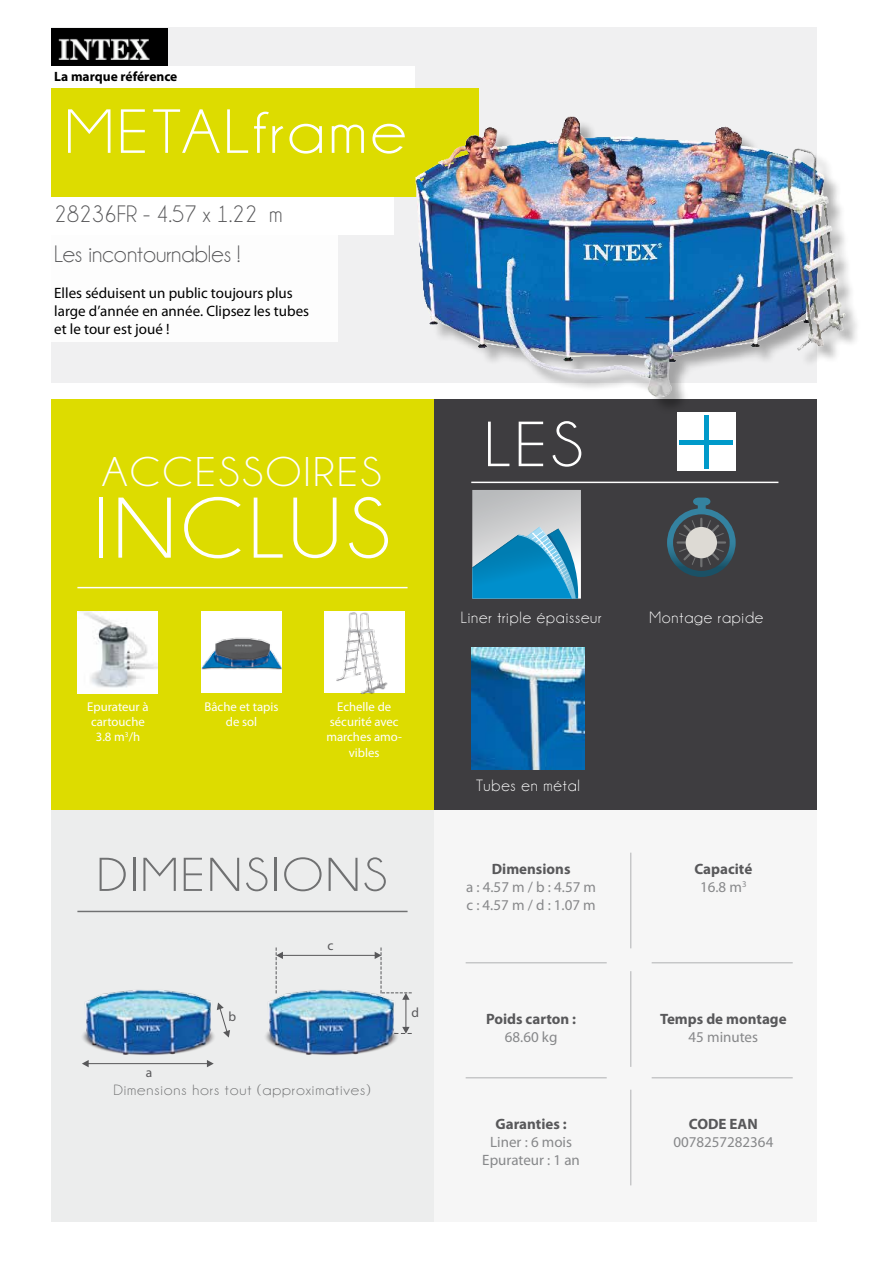
<style>
.page{position:relative;width:893px;height:1263px;background:#fff}
.page>*{position:absolute;margin:0;border:0;box-sizing:border-box;transform-origin:0 0}
.t1{font:87px "Champagne&Limousines";letter-spacing:.05em;color:#fff;scale:1.1 1}
.t2{font:64.5px "Champagne&Limousines";color:#fff;scale:1.1 1}
.t3{font:63px "Champagne&Limousines";letter-spacing:.05em;color:#fff;scale:1.1 1}
.t4{font:48px "Champagne&Limousines";letter-spacing:.05em;color:#707172;scale:1.1 1}
.t5{font:42px "Champagne&Limousines";letter-spacing:.05em;color:#fff;scale:1.1 1}
.t6{font:24px/39.8px "Champagne&Limousines";color:#58585a}
.t7{font:16.5px "Champagne&Limousines";letter-spacing:.05em;color:#fff}
.t8{font:15px/18px "Myriad Pro";color:#000}
.t9{font:15px/18px "Myriad Pro";color:#87888a}
.t10{font:700 15px/18px "Myriad Pro";color:#58585a;text-align:center}
.t11{font:15px "Champagne&Limousines";letter-spacing:.05em;color:#707172;scale:1.1 1}
.t12{font:700 13.5px "Myriad Pro";color:#000}
.t13{font:13.5px "Myriad Pro";color:#58585a}
.t14{font:12.75px/15.3px "Myriad Pro";color:#fff;text-align:center}
.s1{font-weight:400;color:#87888a}
</style>
<div class="page">
<div style="left:51px;top:28px;width:765px;height:355px;background:#f0f0f1"></div>
<div style="left:51px;top:28px;width:117px;height:66px;background:#000"></div>
<div style="left:51px;top:219px;width:287px;height:123px;background:#fff"></div>
<div style="left:51px;top:183px;width:343px;height:52px;background:#fff"></div>
<div style="left:51px;top:66px;width:363px;height:34px;background:#fff"></div>
<div style="left:51px;top:88px;width:427px;height:108px;background:#dddc00"></div>
<div style="left:51px;top:399px;width:383px;height:412px;background:#dddc00"></div>
<div style="left:434px;top:399px;width:382px;height:412px;background:#3e3d40"></div>
<svg style="left:667px;top:498px;width:69px;height:79px"></svg>
<div style="left:686px;top:527px;width:31px;height:31px;background:#dddad4;border-radius:50%"></div>
<div style="left:51px;top:809px;width:383px;height:412px;background:#eceded"></div>
<div style="left:434px;top:809px;width:382px;height:412px;background:#f6f6f6"></div>
<hr style="left:466px;top:962px;width:141px;height:1px;background:#c6c7c8">
<hr style="left:630px;top:853px;width:1px;height:95px;background:#c6c7c8">
<hr style="left:630px;top:971px;width:1px;height:96px;background:#c6c7c8">
<hr style="left:630px;top:1090px;width:1px;height:95px;background:#c6c7c8">
<hr style="left:652px;top:962px;width:141px;height:1px;background:#c6c7c8">
<hr style="left:466px;top:1077px;width:141px;height:1px;background:#c6c7c8">
<hr style="left:652px;top:1077px;width:141px;height:1px;background:#c6c7c8">
<hr style="left:77px;top:911px;width:331px;height:1px;background:#707172">
<hr style="left:77px;top:587px;width:331px;height:1px;background:#fff">
<hr style="left:471px;top:482px;width:307px;height:1px;background:#fff">
<svg style="left:223px;top:1007px;width:7px;height:30px"></svg>
<hr style="left:280px;top:955px;width:98px;height:1px;background:#58585a">
<svg style="left:276px;top:947px;width:7px;height:28px"></svg>
<svg style="left:375px;top:947px;width:37px;height:53px"></svg>
<svg style="left:406px;top:1027px;width:6px;height:7px"></svg>
<img style="left:77px;top:611px;width:81px;height:82px">
<div style="left:677px;top:412px;width:59px;height:59px;background:#fff"></div>
<div style="left:704px;top:415px;width:5px;height:54px;background:#009aca"></div>
<hr style="left:680px;top:440px;width:53px;height:4px;background:#009aca">
<svg style="left:472px;top:490px;width:109px;height:109px;background:#72afca"></svg>
<img style="left:58px;top:38px;width:92px;height:22px">
<img style="left:82px;top:990px;width:141px;height:76px">
<img style="left:265px;top:976px;width:141px;height:79px">
<img style="left:471px;top:647px;width:114px;height:122px">
<div style="left:202px;top:611px;width:80px;height:82px;background:#fff"></div>
<img style="left:202px;top:637px;width:80px;height:33px">
<div style="left:324px;top:611px;width:81px;height:82px;background:#fff"></div>
<img style="left:336px;top:612px;width:52px;height:81px">
<img style="left:381px;top:98px;width:476px;height:325px">
<p class="t12" style="left:54px;top:67px;width:125px">La marque référence</p>
<h3 class="t3" style="left:65px;top:100px;width:312px">METALframe</h3>
<h3 class="t6" style="left:54px;top:194px;width:230px">28236FR - 4.57 x 1.22 m<br>Les incontournables !</h3>
<p class="t8" style="left:54px;top:283px;width:256px">Elles séduisent un public toujours plus large d’année en année. Clipsez les tubes et le tour est joué !</p>
<h3 class="t5" style="left:102px;top:451px;width:255px">ACCESSOIRES</h3>
<h1 class="t1" style="left:93px;top:485px;width:272px">INCLUS</h1>
<p class="t14" style="left:87px;top:699px;width:63px">Epurateur à cartouche<br>3.8 m<sup>3</sup>/h</p>
<p class="t14" style="left:205px;top:699px;width:75px">Bâche et tapis de sol</p>
<p class="t14" style="left:326px;top:699px;width:77px">Echelle de sécurité avec marches amo&shy;vibles</p>
<h3 class="t4" style="left:97px;top:851px;width:266px">DIMENSIONS</h3>
<p class="t13" style="left:146px;top:1064px;width:8px">a</p>
<p class="t13" style="left:228px;top:1008px;width:9px">b</p>
<p class="t13" style="left:327px;top:937px;width:8px">c</p>
<p class="t11" style="left:113px;top:1082px;width:235px">Dimensions hors tout (approximatives)</p>
<p class="t13" style="left:411px;top:1004px;width:9px">d</p>
<h2 class="t2" style="left:484px;top:412px;width:92px">LES</h2>
<p class="t7" style="left:461px;top:609px;width:142px">Liner triple épaisseur</p>
<p class="t7" style="left:476px;top:777px;width:105px">Tubes en métal</p>
<p class="t10" style="left:492px;top:860px;width:80px">Dimensions</p>
<p class="t9" style="left:466px;top:878px;width:131px">a : 4.57 m / b : 4.57 m c : 4.57 m / d : 1.07 m</p>
<p class="t10" style="left:486px;top:1009px;width:92px">Poids carton :</p>
<p class="t9" style="left:505px;top:1027px;width:54px">68.60 kg</p>
<p class="t10" style="left:495px;top:1115px;width:73px">Garanties :</p>
<p class="t9" style="left:482px;top:1133px;width:99px;text-align:center">Liner : 6 mois<br>Epurateur : 1 an</p>
<p class="t7" style="left:649px;top:609px;width:115px">Montage rapide</p>
<p class="t10" style="left:694px;top:860px;width:59px">Capacité<br><span class="s1">16.8 m</span><sup>3</sup></p>
<p class="t10" style="left:660px;top:1009px;width:128px">Temps de montage</p>
<p class="t9" style="left:689px;top:1027px;width:71px">45 minutes</p>
<p class="t10" style="left:689px;top:1115px;width:70px">CODE EAN</p>
<p class="t9" style="left:673px;top:1133px;width:102px">0078257282364</p>
</div>
